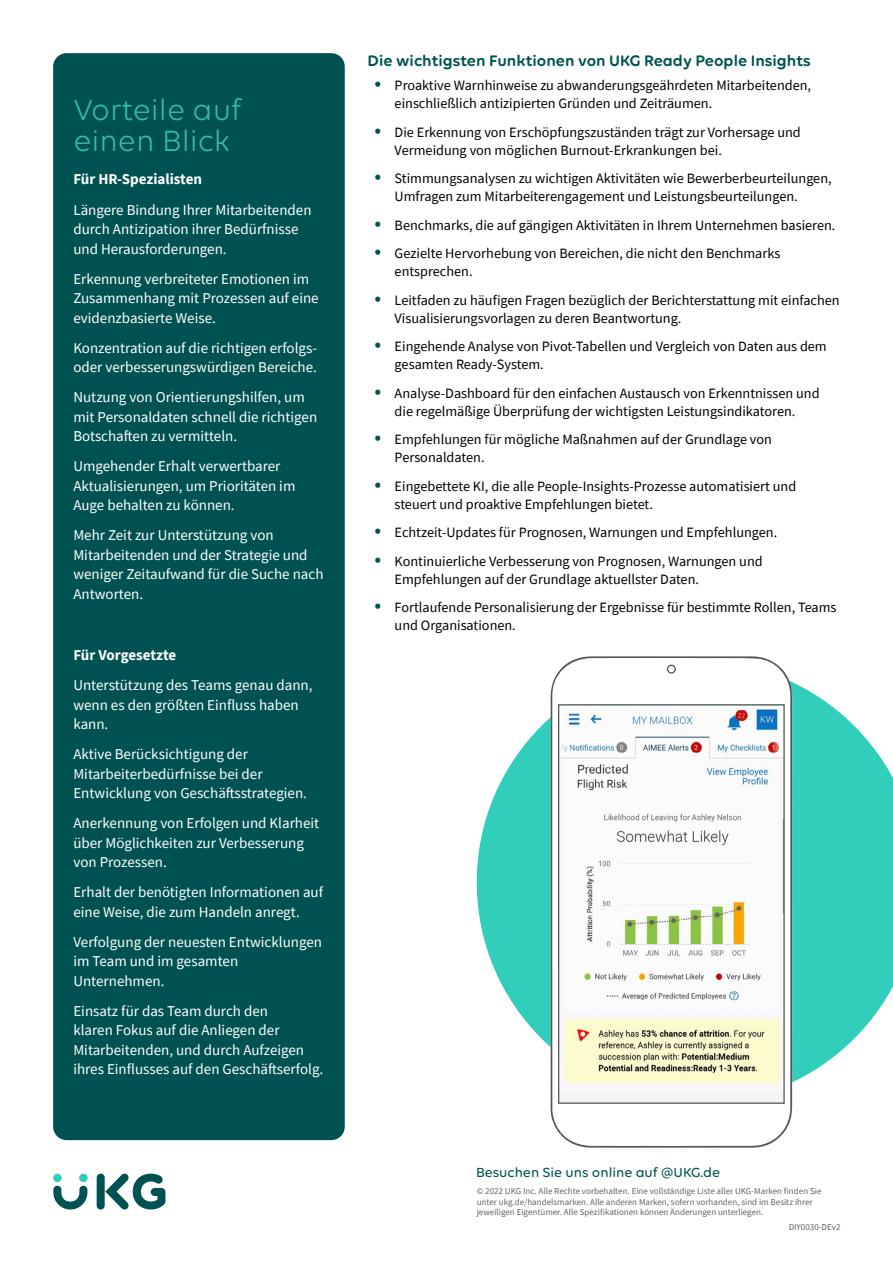
<style>
.page{position:relative;width:893px;height:1263px;background:#fff}
.page>*{position:absolute;margin:0;border:0;box-sizing:border-box;transform-origin:0 0}
.t1{font:31.5px/31.5px "Volte Rounded";color:#36bba5}
.t2{font:600 16.5px "Volte Rounded";color:#005551}
.t3{font:15px/19.5px "Source Sans Pro";color:#fff}
.t4{font:700 15px "Source Sans Pro";color:#fff}
.t5{font:14.25px/18px "Source Sans Pro";color:#000}
.t6{font:500 14.25px "Volte Rounded";color:#005551}
.t7{font:9px/10.5px "Source Sans Pro";color:#636466}
.s1{font-size:22.5px;color:#005551}
</style>
<div class="page">
<div style="left:53px;top:53px;width:292px;height:1087px;background:#005151;border-radius:14px"></div>
<svg style="left:477px;top:682px;width:416px;height:421px;fill:#30cebb"></svg>
<div style="left:97px;top:1173px;width:8px;height:36px;background:#005151;border-radius:4px"></div>
<svg style="left:105px;top:1173px;width:60px;height:36px"></svg>
<div style="left:53px;top:1173px;width:9px;height:9px;background:#30cebb;border-radius:50%"></div>
<div style="left:79px;top:1173px;width:9px;height:9px;background:#30cebb;border-radius:50%"></div>
<svg style="left:53px;top:1186px;width:34px;height:23px"></svg>
<svg style="left:551px;top:656px;width:241px;height:492px"></svg>
<svg style="left:557px;top:664px;width:228px;height:440px"></svg>
<h1 class="t1" style="left:73px;top:93px;width:170px">Vorteile auf einen Blick</h1>
<p class="t4" style="left:73px;top:169px;width:130px">Für HR-Spezialisten</p>
<p class="t3" style="left:73px;top:200px;width:240px">Längere Bindung Ihrer Mitarbeitenden durch Antizipation ihrer Bedürfnisse und Herausforderungen.</p>
<p class="t3" style="left:73px;top:269px;width:247px">Erkennung verbreiteter Emotionen im<br>Zusammenhang mit Prozessen auf eine evidenzbasierte Weise.</p>
<p class="t3" style="left:73px;top:338px;width:245px">Konzentration auf die richtigen erfolgs&shy;oder verbesserungswürdigen Bereiche.</p>
<p class="t3" style="left:73px;top:387px;width:245px">Nutzung von Orientierungshilfen, um mit Personaldaten schnell die richtigen<br>Botschaften zu vermitteln.</p>
<p class="t3" style="left:73px;top:456px;width:224px">Umgehender Erhalt verwertbarer<br>Aktualisierungen, um Prioritäten im<br>Auge behalten zu können.</p>
<p class="t3" style="left:73px;top:525px;width:252px">Mehr Zeit zur Unterstützung von<br>Mitarbeitenden und der Strategie und weniger Zeitaufwand für die Suche nach<br>Antworten.</p>
<p class="t4" style="left:73px;top:645px;width:104px">Für Vorgesetzte</p>
<p class="t3" style="left:73px;top:675px;width:241px">Unterstützung des Teams genau dann, wenn es den größten Einfluss haben kann.</p>
<p class="t3" style="left:73px;top:744px;width:235px">Aktive Berücksichtigung der<br>Mitarbeiterbedürfnisse bei der<br>Entwicklung von Geschäftsstrategien.</p>
<p class="t3" style="left:73px;top:813px;width:247px">Anerkennung von Erfolgen und Klarheit über Möglichkeiten zur Verbesserung von Prozessen.</p>
<p class="t3" style="left:73px;top:882px;width:251px">Erhalt der benötigten Informationen auf eine Weise, die zum Handeln anregt.</p>
<p class="t3" style="left:73px;top:932px;width:250px">Verfolgung der neuesten Entwicklungen im Team und im gesamten<br>Unternehmen.</p>
<p class="t3" style="left:73px;top:1001px;width:251px">Einsatz für das Team durch den<br>klaren Fokus auf die Anliegen der Mitarbeitenden, und durch Aufzeigen ihres Einflusses auf den Geschäftserfolg.</p>
<p class="t2" style="left:368px;top:50px;width:445px">Die wichtigsten Funktionen von UKG Ready People Insights</p>
<p class="t5" style="left:395px;top:76px;width:418px;text-indent:-20px"><span class="s1">•</span> Proaktive Warnhinweise zu abwanderungsgeährdeten Mitarbeitenden, einschließlich antizipierten Gründen und Zeiträumen.</p>
<p class="t5" style="left:395px;top:123px;width:408px;text-indent:-20px"><span class="s1">•</span> Die Erkennung von Erschöpfungszuständen trägt zur Vorhersage und<br>Vermeidung von möglichen Burnout-Erkrankungen bei.</p>
<p class="t5" style="left:395px;top:169px;width:439px;text-indent:-20px"><span class="s1">•</span> Stimmungsanalysen zu wichtigen Aktivitäten wie Bewerberbeurteilungen,<br>Umfragen zum Mitarbeiterengagement und Leistungsbeurteilungen.</p>
<p class="t5" style="left:374px;top:216px;width:463px"><span class="s1">•</span> Benchmarks, die auf gängigen Aktivitäten in Ihrem Unternehmen basieren.</p>
<p class="t5" style="left:395px;top:244px;width:387px;text-indent:-20px"><span class="s1">•</span> Gezielte Hervorhebung von Bereichen, die nicht den Benchmarks entsprechen.</p>
<p class="t5" style="left:395px;top:291px;width:447px;text-indent:-20px"><span class="s1">•</span> Leitfaden zu häufigen Fragen bezüglich der Berichterstattung mit einfachen<br>Visualisierungsvorlagen zu deren Beantwortung.</p>
<p class="t5" style="left:395px;top:337px;width:434px;text-indent:-20px"><span class="s1">•</span> Eingehende Analyse von Pivot-Tabellen und Vergleich von Daten aus dem gesamten Ready-System.</p>
<p class="t5" style="left:374px;top:384px;width:447px;text-align:center"><span class="s1">•</span> Analyse-Dashboard für den einfachen Austausch von Erkenntnissen und die regelmäßige Überprüfung der wichtigsten Leistungsindikatoren.</p>
<p class="t5" style="left:395px;top:430px;width:379px;text-indent:-20px"><span class="s1">•</span> Empfehlungen für mögliche Maßnahmen auf der Grundlage von<br>Personaldaten.</p>
<p class="t5" style="left:395px;top:477px;width:403px;text-indent:-20px"><span class="s1">•</span> Eingebettete KI, die alle People-Insights-Prozesse automatisiert und steuert und proaktive Empfehlungen bietet.</p>
<p class="t5" style="left:374px;top:523px;width:404px"><span class="s1">•</span> Echtzeit-Updates für Prognosen, Warnungen und Empfehlungen.</p>
<p class="t5" style="left:395px;top:552px;width:370px;text-indent:-20px"><span class="s1">•</span> Kontinuierliche Verbesserung von Prognosen, Warnungen und<br>Empfehlungen auf der Grundlage aktuellster Daten.</p>
<p class="t5" style="left:395px;top:598px;width:443px;text-indent:-20px"><span class="s1">•</span> Fortlaufende Personalisierung der Ergebnisse für bestimmte Rollen, Teams und Organisationen.</p>
<p class="t6" style="left:476px;top:1164px;width:246px">Besuchen Sie uns online auf @UKG.de</p>
<p class="t7" style="left:477px;top:1186px;width:346px">© 2022 UKG Inc. Alle Rechte vorbehalten. Eine vollständige Liste aller UKG-Marken finden Sie unter ukg.de/handelsmarken. Alle anderen Marken, sofern vorhanden, sind im Besitz ihrer jeweiligen Eigentümer. Alle Spezifikationen können Änderungen unterliegen.</p>
<p class="t7" style="left:789px;top:1221px;width:53px">DIY0030-DEv2</p>
</div>
